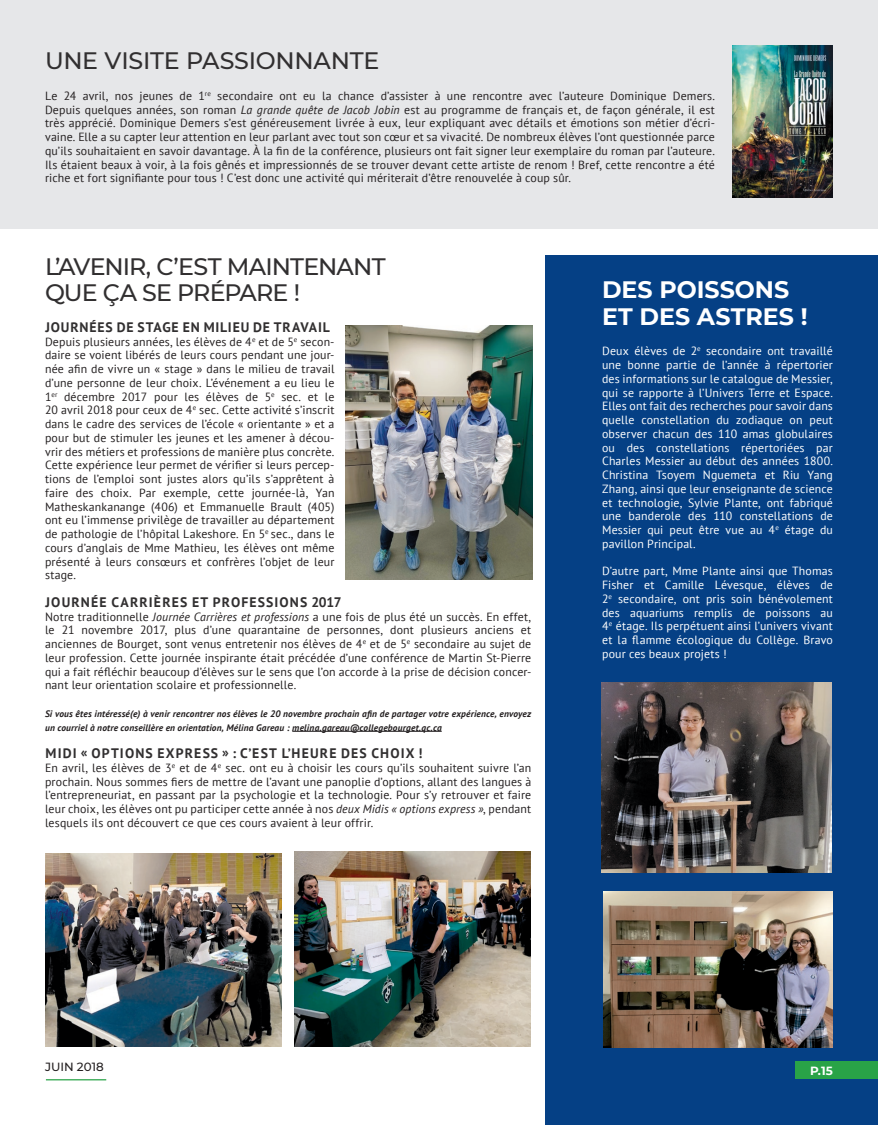
<style>
.page{position:relative;width:878px;height:1125px;background:#fff}
.page>*{position:absolute;margin:0;border:0;box-sizing:border-box;transform-origin:0 0}
.t1{font:500 23.75px/26.2px "Montserrat";letter-spacing:-.03em;color:#312f30}
.t2{font:700 23.75px/26.2px "Montserrat";color:#fff}
.t3{font:500 23.75px "Montserrat";letter-spacing:-.01em;color:#312f30}
.t4{font:700 13.75px "PT Sans";letter-spacing:.08em;color:#312f30}
.t5{font:700 13.75px "PT Sans";letter-spacing:.06em;color:#312f30}
.t6{font:11.88px/13.8px "PT Sans";letter-spacing:.015em;color:#231f20;text-align:justify}
.t7{font:11.88px/13.8px "PT Sans";letter-spacing:.01em;color:#fff;text-align:justify}
.t8{font:500 11.88px "Montserrat";color:#231f20}
.t9{font:700 11.88px "Montserrat";color:#fff}
.t10{font:italic 700 9.38px/13.8px "PT Sans";letter-spacing:.02em;color:#231f20}
.s1{font-style:italic}
</style>
<div class="page">
<hr style="left:46px;top:1079px;width:60px;height:1px;background:#29a347">
<div style="left:545px;top:256px;width:333px;height:869px;background:#054085"></div>
<div style="left:795px;top:1061px;width:83px;height:18px;background:#29a347"></div>
<div style="left:0;top:0;width:878px;height:229px;background:#e6e7e9"></div>
<img style="left:732px;top:45px;width:100px;height:152px">
<hr style="left:292px;top:731px;width:149px;height:1px;background:#231f20">
<img style="left:346px;top:325px;width:186px;height:255px">
<img style="left:601px;top:682px;width:230px;height:190px">
<img style="left:603px;top:891px;width:229px;height:157px">
<img style="left:45px;top:853px;width:236px;height:194px">
<img style="left:294px;top:851px;width:237px;height:195px">
<h1 class="t3" style="left:45px;top:44px;width:336px">UNE VISITE PASSIONNANTE</h1>
<p class="t6" style="left:45px;top:89px;width:671px">Le 24 avril, nos jeunes de 1<sup>re</sup> secondaire ont eu la chance d’assister à une rencontre avec l’auteure Dominique Demers.<br>Depuis quelques années, son roman <span class="s1">La grande quête de Jacob Jobin</span> est au programme de français et, de façon générale, il est très apprécié. Dominique Demers s’est généreusement livrée à eux, leur expliquant avec détails et émotions son métier d’écri&shy;vaine. Elle a su capter leur attention en leur parlant avec tout son cœur et sa vivacité. De nombreux élèves l’ont questionnée parce qu’ils souhaitaient en savoir davantage. À la fin de la conférence, plusieurs ont fait signer leur exemplaire du roman par l’auteure.<br>Ils étaient beaux à voir, à la fois gênés et impressionnés de se trouver devant cette artiste de renom ! Bref, cette rencontre a été riche et fort signifiante pour tous ! C’est donc une activité qui mériterait d’être renouvelée à coup sûr.</p>
<h1 class="t1" style="left:45px;top:252px;width:342px">L’AVENIR, C’EST MAINTENANT<br>QUE ÇA SE PRÉPARE !</h1>
<p class="t5" style="left:46px;top:318px;width:286px">JOURNÉES DE STAGE EN MILIEU DE TRAVAIL</p>
<p class="t6" style="left:45px;top:334px;width:291px">Depuis plusieurs années, les élèves de 4<sup>e</sup> et de 5<sup>e</sup> secon&shy;daire se voient libérés de leurs cours pendant une jour&shy;née afin de vivre un « stage » dans le milieu de travail d’une personne de leur choix. L’événement a eu lieu le 1<sup>er</sup> décembre 2017 pour les élèves de 5<sup>e</sup> sec. et le 20 avril 2018 pour ceux de 4<sup>e</sup> sec. Cette activité s’inscrit dans le cadre des services de l’école « orientante » et a pour but de stimuler les jeunes et les amener à décou&shy;vrir des métiers et professions de manière plus concrète.<br>Cette expérience leur permet de vérifier si leurs percep&shy;tions de l’emploi sont justes alors qu’ils s’apprêtent à faire des choix. Par exemple, cette journée-là, Yan Matheskankanange (406) et Emmanuelle Brault (405) ont eu l’immense privilège de travailler au département de pathologie de l’hôpital Lakeshore. En 5<sup>e</sup> sec., dans le cours d’anglais de Mme Mathieu, les élèves ont même présenté à leurs consœurs et confrères l’objet de leur stage.</p>
<p class="t4" style="left:46px;top:593px;width:297px">JOURNÉE CARRIÈRES ET PROFESSIONS 2017</p>
<p class="t6" style="left:45px;top:609px;width:488px">Notre traditionnelle <span class="s1">Journée Carrières et professions</span> a une fois de plus été un succès. En effet, le 21 novembre 2017, plus d’une quarantaine de personnes, dont plusieurs anciens et anciennes de Bourget, sont venus entretenir nos élèves de 4<sup>e</sup> et de 5<sup>e</sup> secondaire au sujet de leur profession. Cette journée inspirante était précédée d’une conférence de Martin St-Pierre qui a fait réfléchir beaucoup d’élèves sur le sens que l’on accorde à la prise de décision concer&shy;nant leur orientation scolaire et professionnelle.</p>
<p class="t10" style="left:45px;top:707px;width:487px">Si vous êtes intéressé(e) à venir rencontrer nos élèves le 20 novembre prochain afin de partager votre expérience, envoyez un courriel à notre conseillère en orientation, Mélina Gareau : melina.gareau@collegebourget.qc.ca</p>
<p class="t4" style="left:46px;top:744px;width:378px">MIDI « OPTIONS EXPRESS » : C’EST L’HEURE DES CHOIX !</p>
<p class="t6" style="left:45px;top:761px;width:488px">En avril, les élèves de 3<sup>e</sup> et de 4<sup>e</sup> sec. ont eu à choisir les cours qu’ils souhaitent suivre l’an prochain. Nous sommes fiers de mettre de l’avant une panoplie d’options, allant des langues à l’entrepreneuriat, en passant par la psychologie et la technologie. Pour s’y retrouver et faire leur choix, les élèves ont pu participer cette année à nos <span class="s1">deux Midis « options express »</span>, pendant lesquels ils ont découvert ce que ces cours avaient à leur offrir.</p>
<h1 class="t2" style="left:602px;top:276px;width:207px">DES POISSONS<br>ET DES ASTRES !</h1>
<p class="t7" style="left:602px;top:344px;width:232px">Deux élèves de 2<sup>e</sup> secondaire ont travaillé une bonne partie de l’année à répertorier des informations sur le catalogue de Messier, qui se rapporte à l’Univers Terre et Espace.<br>Elles ont fait des recherches pour savoir dans quelle constellation du zodiaque on peut observer chacun des 110 amas globulaires ou des constellations répertoriées par Charles Messier au début des années 1800.<br>Christina Tsoyem Nguemeta et Riu Yang Zhang, ainsi que leur enseignante de science et technologie, Sylvie Plante, ont fabriqué une banderole des 110 constellations de Messier qui peut être vue au 4<sup>e</sup> étage du pavillon Principal.</p>
<p class="t7" style="left:602px;top:564px;width:232px">D’autre part, Mme Plante ainsi que Thomas Fisher et Camille Lévesque, élèves de 2<sup>e</sup> secondaire, ont pris soin bénévolement des aquariums remplis de poissons au 4<sup>e</sup> étage. Ils perpétuent ainsi l’univers vivant et la flamme écologique du Collège. Bravo pour ces beaux projets !</p>
<p class="t8" style="left:45px;top:1059px;width:60px">JUIN 2018</p>
<p class="t9" style="left:810px;top:1062px;width:24px">P.15</p>
</div>
